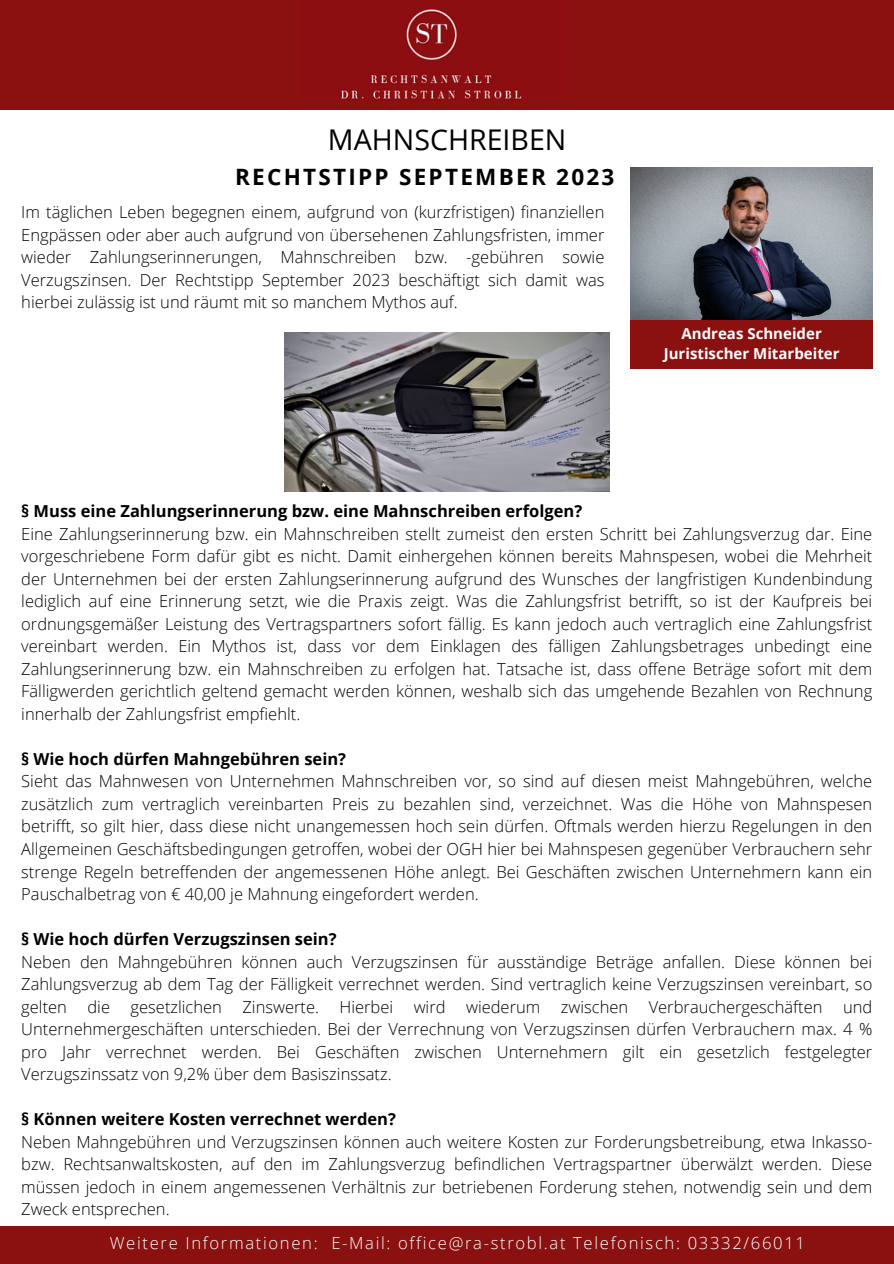
<style>
.page{position:relative;width:894px;height:1264px;background:#fff}
.page>*{position:absolute;margin:0;border:0;box-sizing:border-box;transform-origin:0 0}
.t1{font:28.5px "Open Sans";color:#000}
.t2{font:700 22.5px "Open Sans";letter-spacing:.1em;color:#000}
.t3{font:300 16.65px "Open Sans";letter-spacing:.1em;color:#fff}
.t4{font:300 16.5px/22.5px "Open Sans";color:#000;text-align:justify}
.t5{font:700 16.5px "Open Sans";color:#000}
.t6{font:700 15px "Open Sans";color:#fff}
</style>
<div class="page">
<div style="left:0;top:1226px;width:893px;height:37px;background:#8b1111"></div>
<div style="left:0;top:0;width:893px;height:109px;background:#8b1111"></div>
<img style="left:341px;top:9px;width:181px;height:90px">
<img style="left:630px;top:168px;width:242px;height:152px">
<div style="left:630px;top:320px;width:242px;height:49px;background:#8b1111"></div>
<img style="left:284px;top:333px;width:325px;height:158px">
<p class="t1" style="left:328px;top:120px;width:240px">MAHNSCHREIBEN</p>
<p class="t2" style="left:235px;top:161px;width:381px">RECHTSTIPP SEPTEMBER 2023</p>
<p class="t4" style="left:21px;top:201px;width:584px">Im täglichen Leben begegnen einem, aufgrund von (kurzfristigen) finanziellen Engpässen oder aber auch aufgrund von übersehenen Zahlungsfristen, immer wieder Zahlungserinnerungen, Mahnschreiben bzw. -gebühren sowie Verzugszinsen. Der Rechtstipp September 2023 beschäftigt sich damit was hierbei zulässig ist und räumt mit so manchem Mythos auf.</p>
<p class="t6" style="left:681px;top:323px;width:142px">Andreas Schneider</p>
<p class="t6" style="left:663px;top:343px;width:177px">Juristischer Mitarbeiter</p>
<p class="t5" style="left:21px;top:499px;width:562px">§ Muss eine Zahlungserinnerung bzw. eine Mahnschreiben erfolgen?</p>
<p class="t4" style="left:21px;top:522px;width:852px">Eine Zahlungserinnerung bzw. ein Mahnschreiben stellt zumeist den ersten Schritt bei Zahlungsverzug dar. Eine vorgeschriebene Form dafür gibt es nicht. Damit einhergehen können bereits Mahnspesen, wobei die Mehrheit der Unternehmen bei der ersten Zahlungserinnerung aufgrund des Wunsches der langfristigen Kundenbindung lediglich auf eine Erinnerung setzt, wie die Praxis zeigt. Was die Zahlungsfrist betrifft, so ist der Kaufpreis bei ordnungsgemäßer Leistung des Vertragspartners sofort fällig. Es kann jedoch auch vertraglich eine Zahlungsfrist vereinbart werden. Ein Mythos ist, dass vor dem Einklagen des fälligen Zahlungsbetrages unbedingt eine Zahlungserinnerung bzw. ein Mahnschreiben zu erfolgen hat. Tatsache ist, dass offene Beträge sofort mit dem Fälligwerden gerichtlich geltend gemacht werden können, weshalb sich das umgehende Bezahlen von Rechnung innerhalb der Zahlungsfrist empfiehlt.</p>
<p class="t5" style="left:21px;top:747px;width:326px">§ Wie hoch dürfen Mahngebühren sein?</p>
<p class="t4" style="left:21px;top:769px;width:852px">Sieht das Mahnwesen von Unternehmen Mahnschreiben vor, so sind auf diesen meist Mahngebühren, welche zusätzlich zum vertraglich vereinbarten Preis zu bezahlen sind, verzeichnet. Was die Höhe von Mahnspesen betrifft, so gilt hier, dass diese nicht unangemessen hoch sein dürfen. Oftmals werden hierzu Regelungen in den Allgemeinen Geschäftsbedingungen getroffen, wobei der OGH hier bei Mahnspesen gegenüber Verbrauchern sehr strenge Regeln betreffenden der angemessenen Höhe anlegt. Bei Geschäften zwischen Unternehmern kann ein Pauschalbetrag von € 40,00 je Mahnung eingefordert werden.</p>
<p class="t5" style="left:21px;top:927px;width:317px">§ Wie hoch dürfen Verzugszinsen sein?</p>
<p class="t4" style="left:21px;top:950px;width:852px">Neben den Mahngebühren können auch Verzugszinsen für ausständige Beträge anfallen. Diese können bei Zahlungsverzug ab dem Tag der Fälligkeit verrechnet werden. Sind vertraglich keine Verzugszinsen vereinbart, so gelten die gesetzlichen Zinswerte. Hierbei wird wiederum zwischen Verbrauchergeschäften und Unternehmergeschäften unterschieden. Bei der Verrechnung von Verzugszinsen dürfen Verbrauchern max. 4 % pro Jahr verrechnet werden. Bei Geschäften zwischen Unternehmern gilt ein gesetzlich festgelegter Verzugszinssatz von 9,2% über dem Basiszinssatz.</p>
<p class="t5" style="left:21px;top:1107px;width:376px">§ Können weitere Kosten verrechnet werden?</p>
<p class="t4" style="left:21px;top:1130px;width:852px">Neben Mahngebühren und Verzugszinsen können auch weitere Kosten zur Forderungsbetreibung, etwa Inkasso&shy;bzw. Rechtsanwaltskosten, auf den im Zahlungsverzug befindlichen Vertragspartner überwälzt werden. Diese müssen jedoch in einem angemessenen Verhältnis zur betriebenen Forderung stehen, notwendig sein und dem Zweck entsprechen.</p>
<p class="t3" style="left:110px;top:1231px;width:696px">Weitere Informationen: E-Mail: office@ra-strobl.at Telefonisch: 03332/66011</p>
</div>
